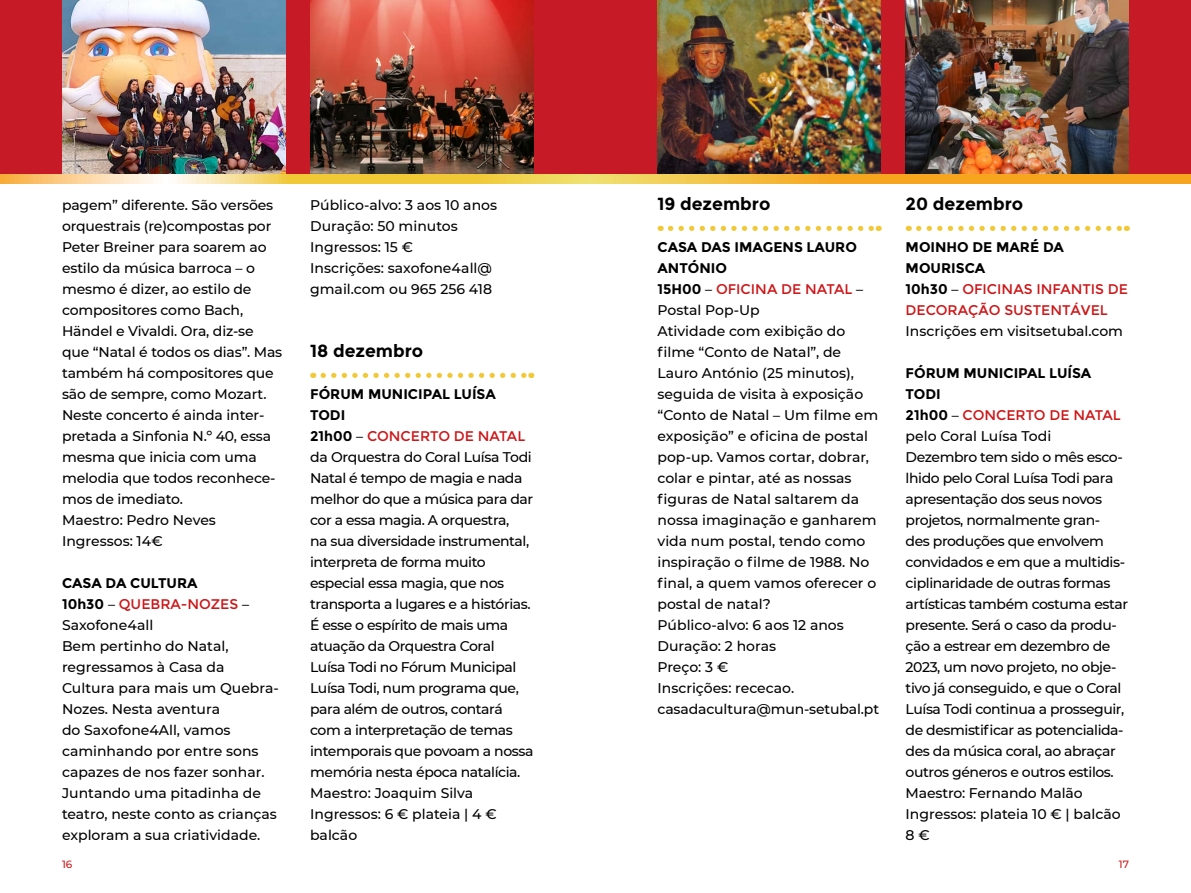
<style>
.page{position:relative;width:1191px;height:893px;background:#fff}
.page>*{position:absolute;margin:0;border:0;box-sizing:border-box;transform-origin:0 0}
.t1{font:700 17.5px "Montserrat";color:#000}
.t2{font:500 14px/21px "Montserrat";letter-spacing:-.01em;color:#000}
.t3{font:500 14px/21px "Montserrat";letter-spacing:-.03em;color:#000}
.t4{font:14px/21px "Montserrat";color:#cd1719}
.t5{font:500 10.5px "Montserrat";color:#cd1719}
.s1{font-weight:700}
.s2{font-weight:400;color:#cd1719}
.s3{font-weight:700;color:#000}
.s4{font-weight:500;color:#000}
</style>
<div class="page">
<svg style="left:0;top:174px;width:1191px;height:10px;background:#f5c250"></svg>
<div style="left:0;top:0;width:1191px;height:174px;background:#c61a27"></div>
<svg style="left:323px;top:373px;width:202px;height:5px"></svg>
<svg style="left:670px;top:226px;width:209px;height:5px"></svg>
<svg style="left:918px;top:226px;width:209px;height:5px"></svg>
<img style="left:310px;top:0;width:223px;height:174px">
<img style="left:62px;top:0;width:223px;height:174px">
<img style="left:657px;top:0;width:224px;height:174px">
<img style="left:905px;top:0;width:224px;height:174px">
<p class="t2" style="left:62px;top:194px;width:222px">pagem” diferente. São versões orquestrais (re)compostas por<br>Peter Breiner para soarem ao estilo da música barroca – o mesmo é dizer, ao estilo de compositores como Bach,<br>Händel e Vivaldi. Ora, diz-se que “Natal é todos os dias”. Mas também há compositores que são de sempre, como Mozart.<br>Neste concerto é ainda inter&shy;pretada a Sinfonia N.º 40, essa mesma que inicia com uma melodia que todos reconhece&shy;mos de imediato.<br>Maestro: Pedro Neves<br>Ingressos: 14€</p>
<p class="t2" style="left:62px;top:572px;width:218px"><span class="s1">CASA DA CULTURA<br>10h30</span> – <span class="s2">QUEBRA-NOZES</span> –<br>Saxofone4all<br>Bem pertinho do Natal, regressamos à Casa da<br>Cultura para mais um Quebra-<br>Nozes. Nesta aventura<br>do Saxofone4All, vamos caminhando por entre sons capazes de nos fazer sonhar.<br>Juntando uma pitadinha de teatro, neste conto as crianças exploram a sua criatividade.</p>
<p class="t2" style="left:310px;top:194px;width:188px">Público-alvo: 3 aos 10 anos<br>Duração: 50 minutos<br>Ingressos: 15 €<br>Inscrições: saxofone4all@ gmail.com ou 965 256 418</p>
<p class="t1" style="left:310px;top:340px;width:115px">18 dezembro</p>
<p class="t3" style="left:310px;top:383px;width:225px"><span class="s1">FÓRUM MUNICIPAL LUÍSA<br>TODI<br>21h00</span> – <span class="s2">CONCERTO DE NATAL </span>da Orquestra do Coral Luísa Todi<br>Natal é tempo de magia e nada melhor do que a música para dar cor a essa magia. A orquestra,<br>na sua diversidade instrumental, interpreta de forma muito especial essa magia, que nos transporta a lugares e a histórias.<br>É esse o espírito de mais uma atuação da Orquestra Coral<br>Luísa Todi no Fórum Municipal<br>Luísa Todi, num programa que, para além de outros, contará com a interpretação de temas intemporais que povoam a nossa memória nesta época natalícia.<br>Maestro: Joaquim Silva<br>Ingressos: 6 € plateia | 4 € balcão</p>
<p class="t1" style="left:657px;top:193px;width:114px">19 dezembro</p>
<p class="t2" style="left:657px;top:236px;width:223px"><span class="s1">CASA DAS IMAGENS LAURO<br>ANTÓNIO<br>15H00</span> – <span class="s2">OFICINA DE NATAL</span> –<br>Postal Pop-Up<br>Atividade com exibição do filme “Conto de Natal”, de<br>Lauro António (25 minutos), seguida de visita à exposição “Conto de Natal – Um filme em exposição” e oficina de postal pop-up. Vamos cortar, dobrar, colar e pintar, até as nossas figuras de Natal saltarem da nossa imaginação e ganharem vida num postal, tendo como inspiração o filme de 1988. No final, a quem vamos oferecer o postal de natal?<br>Público-alvo: 6 aos 12 anos<br>Duração: 2 horas<br>Preço: 3 €<br>Inscrições: rececao. casadacultura@mun-setubal.pt</p>
<p class="t1" style="left:905px;top:193px;width:119px">20 dezembro</p>
<p class="t4" style="left:905px;top:237px;width:224px"><span class="s3">MOINHO DE MARÉ DA<br>MOURISCA<br>10h30</span> <span class="s4">–</span> OFICINAS INFANTIS DE<br>DECORAÇÃO SUSTENTÁVEL</p>
<p class="t2" style="left:905px;top:320px;width:219px">Inscrições em visitsetubal.com</p>
<p class="t3" style="left:905px;top:362px;width:224px"><span class="s1">FÓRUM MUNICIPAL LUÍSA<br>TODI<br>21h00</span> – <span class="s2">CONCERTO DE NATAL </span>pelo Coral Luísa Todi<br>Dezembro tem sido o mês esco&shy;lhido pelo Coral Luísa Todi para apresentação dos seus novos projetos, normalmente gran-<br>des produções que envolvem convidados e em que a multidis&shy;ciplinaridade de outras formas artísticas também costuma estar presente. Será o caso da produ&shy;ção a estrear em dezembro de<br>2023, um novo projeto, no obje&shy;tivo já conseguido, e que o Coral<br>Luísa Todi continua a prosseguir, de desmistificar as potencialida&shy;des da música coral, ao abraçar outros géneros e outros estilos.<br>Maestro: Fernando Malão<br>Ingressos: plateia 10 € | balcão<br>8 €</p>
<p class="t5" style="left:62px;top:857px;width:12px">16</p>
<p class="t5" style="left:1118px;top:857px;width:12px">17</p>
</div>
